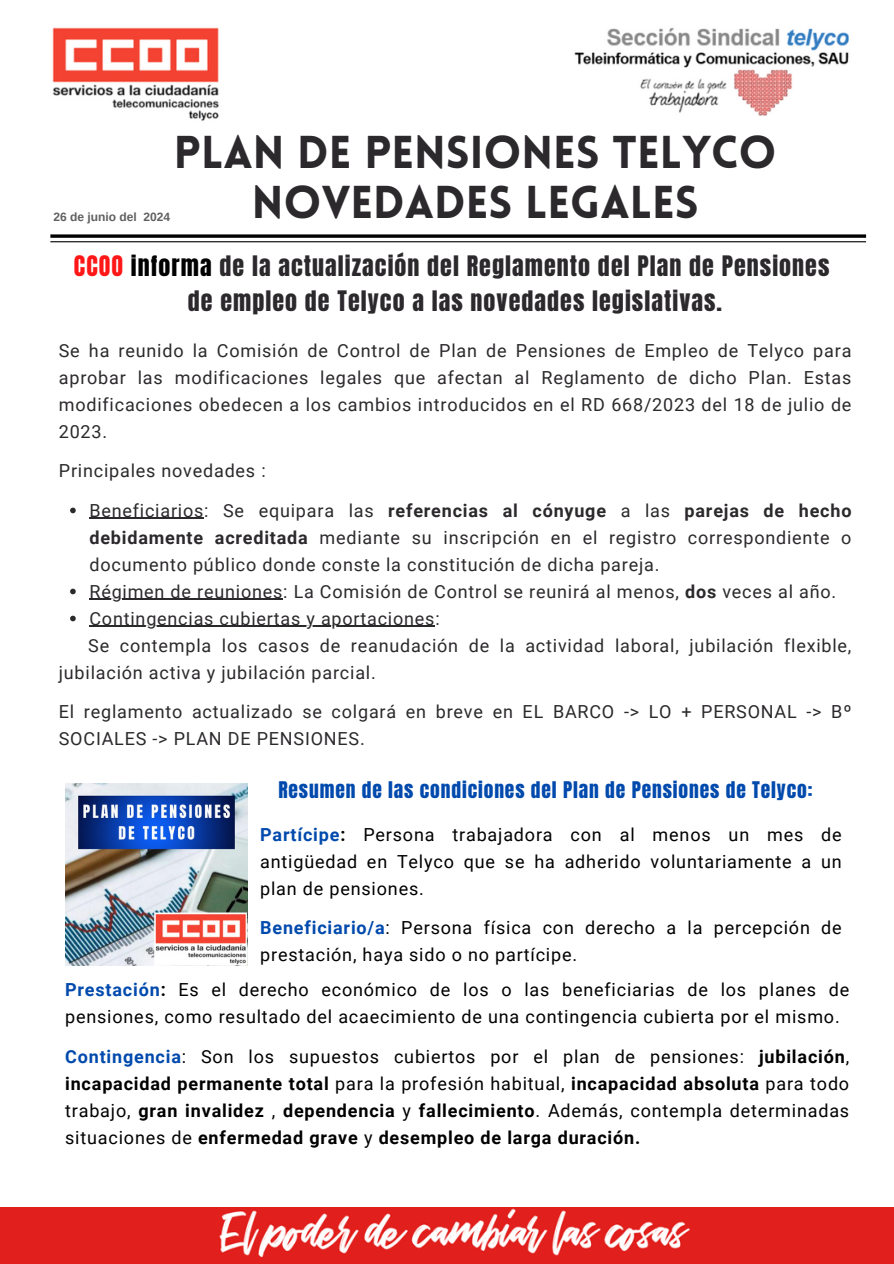
<style>
.page{position:relative;width:894px;height:1264px;background:#fff}
.page>*{position:absolute;margin:0;border:0;box-sizing:border-box;transform-origin:0 0}
.t1{font:900 45px "Lovelo";color:#2c292c}
.t2{font:24px/34.8px "Anton";letter-spacing:.045em;color:#2c292c;text-align:center}
.t3{font:19.5px "Anton";letter-spacing:.045em;color:#004aad}
.t4{font:18px/27px "Roboto";letter-spacing:.045em;color:#2c292c;text-align:justify}
.t5{font:18px/27px "Roboto";letter-spacing:.045em;color:#000;text-align:justify}
.t6{font:700 12px "Arimo";color:#000}
.s1{color:#ff1616}
.s2{color:#000}
.s3{font-weight:700}
.s4{font-weight:700;color:#004aad}
</style>
<div class="page">
<svg style="left:193px;top:242px;width:605px;height:1px"></svg>
<svg style="left:50px;top:242px;width:143px;height:1px"></svg>
<svg style="left:50px;top:234px;width:815px;height:4px;background:#272727"></svg>
<hr style="left:50px;top:241px;width:815px;height:1px;background:#000">
<img style="left:574px;top:28px;width:275px;height:88px">
<img style="left:52px;top:27px;width:167px;height:94px">
<img style="left:0;top:1207px;width:893px;height:56px">
<svg style="left:70px;top:507px;width:6px;height:6px"></svg>
<hr style="left:89px;top:518px;width:115px;height:1px;background:#2c292c">
<svg style="left:70px;top:588px;width:6px;height:6px"></svg>
<hr style="left:89px;top:599px;width:194px;height:1px;background:#2c292c">
<svg style="left:70px;top:615px;width:6px;height:6px"></svg>
<hr style="left:89px;top:626px;width:346px;height:1px;background:#2c292c">
<img style="left:65px;top:783px;width:182px;height:182px">
<p class="t1" style="left:174px;top:134px;width:604px">PLAN DE PENSIONES TELYCO</p>
<p class="t1" style="left:252px;top:184px;width:448px">NOVEDADES LEGALES</p>
<h2 class="t2" style="left:74px;top:249px;width:756px"><span class="s1">CCOO</span> <span class="s2">informa</span> de la actualización del Reglamento del Plan de Pensiones de empleo de Telyco a las novedades legislativas.</h2>
<h3 class="t4" style="left:59px;top:337px;width:793px">Se ha reunido la Comisión de Control de Plan de Pensiones de Empleo de Telyco para aprobar las modificaciones legales que afectan al Reglamento de dicho Plan. Estas modificaciones obedecen a los cambios introducidos en el RD 668/2023 del 18 de julio de 2023.</h3>
<h3 class="t4" style="left:59px;top:457px;width:208px">Principales novedades :</h3>
<p class="t4" style="left:89px;top:497px;width:763px">Beneficiarios: Se equipara las <span class="s3">referencias al cónyuge</span> a las <span class="s3">parejas de hecho debidamente acreditada</span> mediante su inscripción en el registro correspondiente o documento público donde conste la constitución de dicha pareja.</p>
<p class="t4" style="left:89px;top:578px;width:748px">Régimen de reuniones: La Comisión de Control se reunirá al menos, <span class="s3">dos</span> veces al año.</p>
<p class="t4" style="left:89px;top:605px;width:351px">Contingencias cubiertas y aportaciones:</p>
<h3 class="t4" style="left:59px;top:632px;width:794px;text-indent:29px">Se contempla los casos de reanudación de la actividad laboral, jubilación flexible, jubilación activa y jubilación parcial.</h3>
<h3 class="t4" style="left:59px;top:698px;width:794px">El reglamento actualizado se colgará en breve en EL BARCO -&gt; LO + PERSONAL -&gt; Bº<br>SOCIALES -&gt; PLAN DE PENSIONES.</h3>
<h3 class="t3" style="left:278px;top:775px;width:535px">Resumen de las condiciones del Plan de Pensiones de Telyco:</h3>
<h3 class="t5" style="left:260px;top:820px;width:583px"><span class="s4">Partícipe</span><span class="s3">:</span> Persona trabajadora con al menos un mes de antigüedad en Telyco que se ha adherido voluntariamente a un plan de pensiones.</h3>
<h3 class="t5" style="left:260px;top:914px;width:583px"><span class="s4">Beneficiario/a</span>: Persona física con derecho a la percepción de prestación, haya sido o no partícipe.</h3>
<h3 class="t5" style="left:65px;top:976px;width:785px"><span class="s4">Prestación</span><span class="s3">:</span> Es el derecho económico de los o las beneficiarias de los planes de pensiones, como resultado del acaecimiento de una contingencia cubierta por el mismo.</h3>
<h3 class="t5" style="left:65px;top:1043px;width:785px"><span class="s4">Contingencia</span>: Son los supuestos cubiertos por el plan de pensiones: <span class="s3">jubilación</span>, <span class="s3">incapacidad permanente total</span> para la profesión habitual, <span class="s3">incapacidad absoluta</span> para todo trabajo, <span class="s3">gran invalidez</span> , <span class="s3">dependencia</span> y <span class="s3">fallecimiento</span>. Además, contempla determinadas situaciones de <span class="s3">enfermedad grave</span> y <span class="s3">desempleo de larga duración.</span></h3>
<p class="t6" style="left:53px;top:210px;width:118px">26 de junio del 2024</p>
</div>
